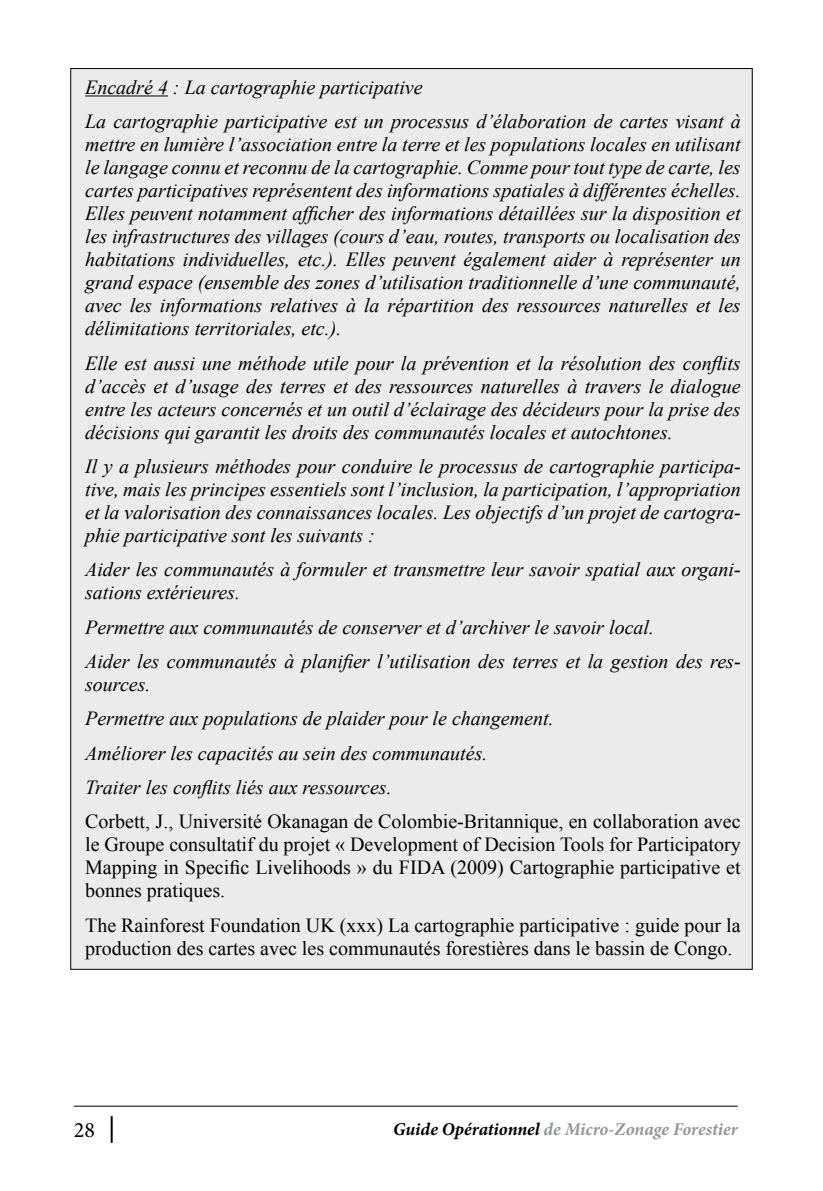
<style>
.page{position:relative;width:823px;height:1191px;background:#fff}
.page>*{position:absolute;margin:0;border:0;box-sizing:border-box;transform-origin:0 0}
.t1{font:22px "Minion Pro";color:#000}
.t2{font:italic 20px/23px "Times New Roman";color:#000}
.t3{font:20px/23px "Times New Roman";color:#000;text-align:justify}
.t4{font:italic 700 18px "Minion Pro";letter-spacing:-.005em;color:#939598}
.s1{color:#000}
</style>
<div class="page">
<hr style="left:111px;top:1116px;width:2px;height:26px;background:#000">
<hr style="left:74px;top:1105px;width:663px;height:1px;background:#000">
<div style="left:71px;top:69px;width:680px;height:900px;background:#ebebec"></div>
<hr style="left:85px;top:95px;width:83px;height:1px;background:#000">
<p class="t2" style="left:85px;top:69px;width:656px;line-height:34.4px">Encadré 4 : La cartographie participative<br>La cartographie participative est un processus d’élaboration de cartes visant à</p>
<p class="t2" style="left:85px;top:132px;width:656px;text-align:justify">mettre en lumière l’association entre la terre et les populations locales en utilisant le langage connu et reconnu de la cartographie. Comme pour tout type de carte, les cartes participatives représentent des informations spatiales à différentes échelles.<br>Elles peuvent notamment afficher des informations détaillées sur la disposition et les infrastructures des villages (cours d’eau, routes, transports ou localisation des habitations individuelles, etc.). Elles peuvent également aider à représenter un grand espace (ensemble des zones d’utilisation traditionnelle d’une communauté, avec les informations relatives à la répartition des ressources naturelles et les délimitations territoriales, etc.).</p>
<p class="t2" style="left:85px;top:351px;width:656px;text-align:justify">Elle est aussi une méthode utile pour la prévention et la résolution des conflits d’accès et d’usage des terres et des ressources naturelles à travers le dialogue entre les acteurs concernés et un outil d’éclairage des décideurs pour la prise des décisions qui garantit les droits des communautés locales et autochtones.</p>
<p class="t2" style="left:85px;top:454px;width:656px;text-align:justify">Il y a plusieurs méthodes pour conduire le processus de cartographie participa&shy;tive, mais les principes essentiels sont l’inclusion, la participation, l’appropriation et la valorisation des connaissances locales. Les objectifs d’un projet de cartogra&shy;phie participative sont les suivants :</p>
<p class="t2" style="left:85px;top:557px;width:656px">Aider les communautés à formuler et transmettre leur savoir spatial aux organi&shy;sations extérieures.</p>
<p class="t2" style="left:85px;top:609px;width:656px;line-height:34.4px">Permettre aux communautés de conserver et d’archiver le savoir local.<br>Aider les communautés à planifier l’utilisation des terres et la gestion des res-</p>
<p class="t2" style="left:85px;top:666px;width:470px;line-height:34.4px">sources.<br>Permettre aux populations de plaider pour le changement.<br>Améliorer les capacités au sein des communautés.<br>Traiter les conflits liés aux ressources.</p>
<p class="t3" style="left:85px;top:810px;width:656px">Corbett, J., Université Okanagan de Colombie-Britannique, en collaboration avec le Groupe consultatif du projet « Development of Decision Tools for Participatory Mapping in Specific Livelihoods » du FIDA (2009) Cartographie participative et bonnes pratiques.</p>
<p class="t3" style="left:85px;top:913px;width:656px">The Rainforest Foundation UK (xxx) La cartographie participative : guide pour la production des cartes avec les communautés forestières dans le bassin de Congo.</p>
<p class="t1" style="left:74px;top:1115px;width:23px">28</p>
<p class="t4" style="left:393px;top:1116px;width:346px"><span class="s1">Guide Opérationnel</span> de Micro-Zonage Forestier</p>
</div>
